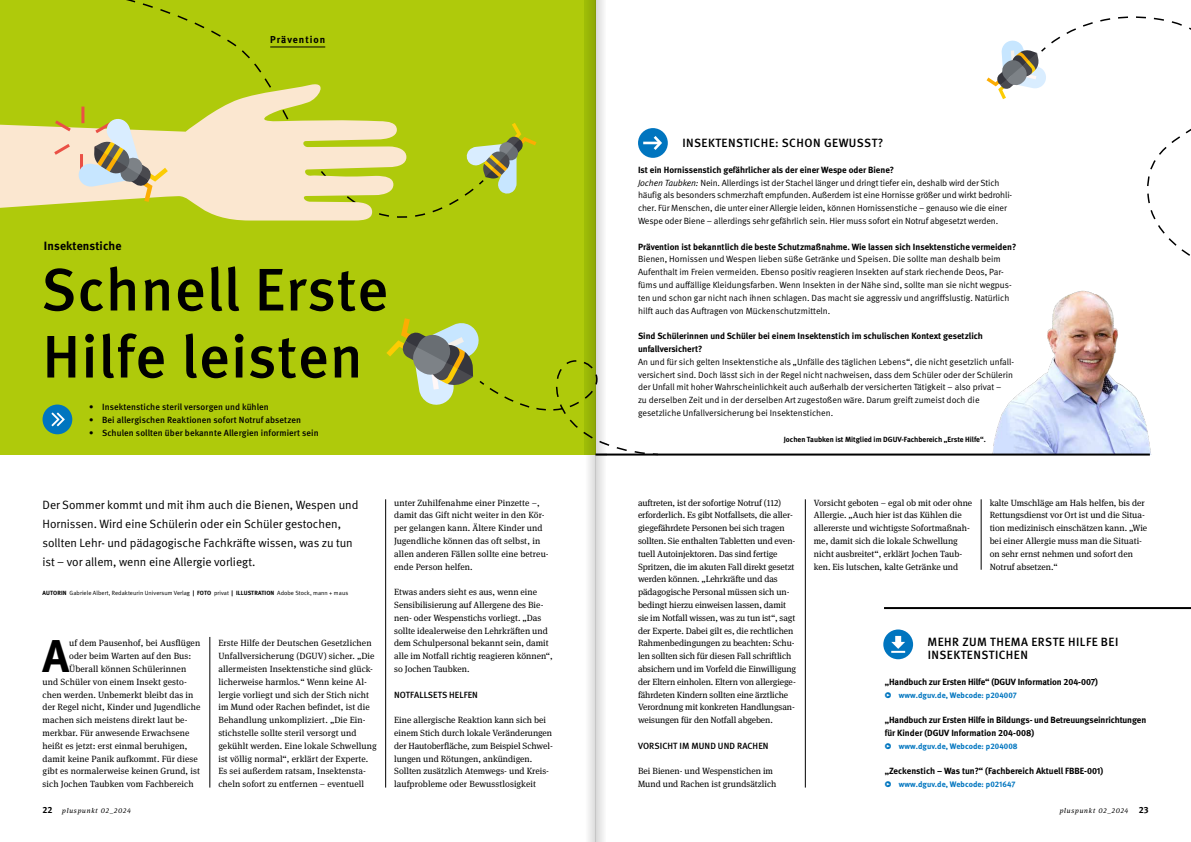
<style>
.page{position:relative;width:1191px;height:842px;background:#fff}
.page>*{position:absolute;margin:0;border:0;box-sizing:border-box;transform-origin:0 0}
.t1{font:500 60px/67px "DGUV Meta";letter-spacing:.02em;color:#000}
.t2{font:700 45.8px "DGUV Meta";color:#000}
.t3{font:12px/19.2px "DGUV Meta";color:#000}
.t4{font:500 12px/12.8px "DGUV Meta";letter-spacing:.04em;color:#000}
.t5{font:700 12px "DGUV Meta";letter-spacing:.01em;color:#000}
.t6{font:700 10px "DGUV Meta";letter-spacing:.1em;color:#000}
.t7{font:9px/12.8px "DGUV Meta Serif";color:#000}
.t8{font:9px/12.8px "DGUV Meta";letter-spacing:-.005em;color:#000}
.t9{font:700 9px/12.8px "DGUV Meta";letter-spacing:-.005em;color:#000}
.t10{font:500 9px "DGUV Meta";letter-spacing:.01em;color:#000}
.t11{font:700 8px "DGUV Meta";letter-spacing:.01em;color:#0075bf}
.t12{font:700 7.5px "DGUV Meta";color:#000}
.t13{font:italic 7px "DGUV Meta Serif";letter-spacing:.11em;color:#000}
.t14{font:6.1px "DGUV Meta";letter-spacing:.01em;color:#000}
.s1{font-weight:700}
.s2{font-style:italic}
.s3{font-family:"DGUV Meta";font-weight:700;font-style:normal;font-size:9px}
</style>
<div class="page">
<div style="left:0;top:0;width:595px;height:454px;background:#afca0b"></div>
<img style="left:980px;top:290px;width:171px;height:164px">
<div style="left:43px;top:404px;width:29px;height:30px;background:#0075bf;border-radius:50%"></div>
<svg style="left:51px;top:413px;width:14px;height:13px"></svg>
<hr style="left:805px;top:499px;width:1px;height:288px;background:#000">
<hr style="left:385px;top:499px;width:1px;height:288px;background:#000">
<hr style="left:981px;top:499px;width:1px;height:71px;background:#000">
<hr style="left:210px;top:637px;width:1px;height:150px;background:#000">
<hr style="left:595px;top:454px;width:554px;height:2px;background:#000">
<div style="left:638px;top:128px;width:30px;height:30px;background:#0075bf;border-radius:50%"></div>
<svg style="left:643px;top:136px;width:19px;height:14px"></svg>
<svg style="left:386px;top:318px;width:273px;height:138px"></svg>
<svg style="left:406px;top:123px;width:130px;height:95px"></svg>
<svg style="left:126px;top:0;width:358px;height:205px"></svg>
<svg style="left:0;top:81px;width:406px;height:140px;fill:#fbe7d0"></svg>
<svg style="left:51px;top:104px;width:117px;height:98px"></svg>
<svg style="left:986px;top:16px;width:205px;height:240px"></svg>
<hr style="left:884px;top:607px;width:307px;height:2px;background:#000">
<div style="left:883px;top:629px;width:30px;height:30px;background:#0075bf;border-radius:50%"></div>
<svg style="left:891px;top:636px;width:14px;height:17px"></svg>
<hr style="left:270px;top:47px;width:55px;height:1px;background:#000">
<svg style="left:585px;top:0;width:10px;height:842px"></svg>
<svg style="left:595px;top:0;width:11px;height:842px;fill:#e9e9e9"></svg>
<p class="t6" style="left:270px;top:34px;width:57px">Prävention</p>
<h3 class="t5" style="left:44px;top:238px;width:79px">Insektenstiche</h3>
<h1 class="t1" style="left:41px;top:258px;width:348px">Schnell Erste<br>Hilfe leisten</h1>
<p class="t10" style="left:89px;top:402px;width:181px">• Insektenstiche steril versorgen und kühlen</p>
<p class="t10" style="left:89px;top:414px;width:213px">• Bei allergischen Reaktionen sofort Notruf absetzen</p>
<p class="t10" style="left:89px;top:427px;width:231px">• Schulen sollten über bekannte Allergien informiert sein</p>
<h3 class="t3" style="left:43px;top:495px;width:317px">Der Sommer kommt und mit ihm auch die Bienen, Wespen und Hornissen. Wird eine Schülerin oder ein Schüler gestochen, sollten Lehr- und pädagogische Fachkräfte wissen, was zu tun ist – vor allem, wenn eine Allergie vorliegt.</h3>
<p class="t14" style="left:43px;top:590px;width:307px"><span class="s1">AUTORIN</span> Gabriele Albert, Redakteurin Universum Verlag <span class="s1">| FOTO</span> privat <span class="s1">| ILLUSTRATION</span> Adobe Stock, mann + maus</p>
<h2 class="t2" style="left:43px;top:629px;width:28px">A</h2>
<p class="t7" style="left:69px;top:637px;width:133px">uf dem Pausenhof, bei Ausflügen</p>
<p class="t7" style="left:69px;top:650px;width:124px">oder beim Warten auf den Bus:</p>
<p class="t7" style="left:69px;top:663px;width:119px">Überall können Schülerinnen</p>
<p class="t7" style="left:43px;top:675px;width:146px">und Schüler von einem Insekt gesto-</p>
<p class="t7" style="left:43px;top:688px;width:152px">chen werden. Unbemerkt bleibt das in</p>
<p class="t7" style="left:43px;top:701px;width:159px">der Regel nicht, Kinder und Jugendliche</p>
<p class="t7" style="left:43px;top:714px;width:147px">machen sich meistens direkt laut be-</p>
<p class="t7" style="left:43px;top:727px;width:149px">merkbar. Für anwesende Erwachsene</p>
<p class="t7" style="left:43px;top:739px;width:146px">heißt es jetzt: erst einmal beruhigen,</p>
<p class="t7" style="left:43px;top:752px;width:157px">damit keine Panik aufkommt. Für diese</p>
<p class="t7" style="left:43px;top:765px;width:159px">gibt es normalerweise keinen Grund, ist</p>
<p class="t7" style="left:43px;top:778px;width:153px">sich Jochen Taubken vom Fachbereich</p>
<p class="t7" style="left:218px;top:637px;width:160px">Erste Hilfe der Deutschen Gesetzlichen Unfallversicherung (DGUV) sicher. „Die allermeisten Insektenstiche sind glück&shy;licherweise harmlos.“ Wenn keine Al&shy;lergie vorliegt und sich der Stich nicht im Mund oder Rachen befindet, ist die Behandlung unkompliziert. „Die Ein&shy;stichstelle sollte steril versorgt und gekühlt werden. Eine lokale Schwellung ist völlig normal“, erklärt der Experte.<br>Es sei außerdem ratsam, Insektensta&shy;cheln sofort zu entfernen – eventuell</p>
<p class="t7" style="left:394px;top:496px;width:156px">unter Zuhilfenahme einer Pinzette –, damit das Gift nicht weiter in den Kör&shy;per gelangen kann. Ältere Kinder und Jugendliche können das oft selbst, in allen anderen Fällen sollte eine betreu&shy;ende Person helfen.</p>
<p class="t7" style="left:394px;top:586px;width:160px">Etwas anders sieht es aus, wenn eine Sensibilisierung auf Allergene des Bie&shy;nen- oder Wespenstichs vorliegt. „Das sollte idealerweise den Lehrkräften und dem Schulpersonal bekannt sein, damit alle im Notfall richtig reagieren können“, so Jochen Taubken.</p>
<p class="t10" style="left:394px;top:689px;width:85px">NOTFALLSETS HELFEN</p>
<p class="t7" style="left:394px;top:714px;width:160px">Eine allergische Reaktion kann sich bei einem Stich durch lokale Veränderungen der Hautoberfläche, zum Beispiel Schwel&shy;lungen und Rötungen, ankündigen.<br>Sollten zusätzlich Atemwegs- und Kreis&shy;laufprobleme oder Bewusstlosigkeit</p>
<h3 class="t4" style="left:682px;top:137px;width:202px">INSEKTENSTICHE: SCHON GEWUSST?</h3>
<p class="t8" style="left:638px;top:163px;width:376px"><span class="s1">Ist ein Hornissenstich gefährlicher als der einer Wespe oder Biene?<br></span><span class="s2">Jochen Taubken:</span> Nein. Allerdings ist der Stachel länger und dringt tiefer ein, deshalb wird der Stich häufig als besonders schmerzhaft empfunden. Außerdem ist eine Hornisse größer und wirkt bedrohli&shy;cher. Für Menschen, die unter einer Allergie leiden, können Hornissenstiche – genauso wie die einer Wespe oder Biene – allerdings sehr gefährlich sein. Hier muss sofort ein Notruf abgesetzt werden.</p>
<p class="t9" style="left:638px;top:240px;width:380px">Prävention ist bekanntlich die beste Schutzmaßnahme. Wie lassen sich Insektenstiche vermeiden?</p>
<p class="t8" style="left:638px;top:253px;width:375px">Bienen, Hornissen und Wespen lieben süße Getränke und Speisen. Die sollte man deshalb beim Aufenthalt im Freien vermeiden. Ebenso positiv reagieren Insekten auf stark riechende Deos, Par&shy;füms und auffällige Kleidungsfarben. Wenn Insekten in der Nähe sind, sollte man sie nicht wegpus&shy;ten und schon gar nicht nach ihnen schlagen. Das macht sie aggressiv und angriffslustig. Natürlich hilft auch das Auftragen von Mückenschutzmitteln.</p>
<p class="t9" style="left:638px;top:330px;width:346px">Sind Schülerinnen und Schüler bei einem Insektenstich im schulischen Kontext gesetzlich unfallversichert?</p>
<p class="t8" style="left:638px;top:355px;width:377px">An und für sich gelten Insektenstiche als „Unfälle des täglichen Lebens“, die nicht gesetzlich unfall&shy;versichert sind. Doch lässt sich in der Regel nicht nachweisen, dass dem Schüler oder der Schülerin der Unfall mit hoher Wahrscheinlichkeit auch außerhalb der versicherten Tätigkeit – also privat –<br>zu derselben Zeit und in der derselben Art zugestoßen wäre. Darum greift zumeist doch die gesetzliche Unfallversicherung bei Insektenstichen.</p>
<p class="t12" style="left:784px;top:435px;width:203px">Jochen Taubken ist Mitglied im DGUV-Fachbereich „Erste Hilfe“.</p>
<p class="t7" style="left:638px;top:496px;width:160px">auftreten, ist der sofortige Notruf (112) erforderlich. Es gibt Notfallsets, die aller&shy;giegefährdete Personen bei sich tragen sollten. Sie enthalten Tabletten und even&shy;tuell Autoinjektoren. Das sind fertige Spritzen, die im akuten Fall direkt gesetzt werden können. „Lehrkräfte und das pädagogische Personal müssen sich un&shy;bedingt hierzu einweisen lassen, damit sie im Notfall wissen, was zu tun ist“, sagt der Experte. Dabei gilt es, die rechtlichen Rahmenbedingungen zu beachten: Schu&shy;len sollten sich für diesen Fall schriftlich absichern und im Vorfeld die Einwilligung der Eltern einholen. Eltern von allergiege&shy;fährdeten Kindern sollten eine ärztliche Verordnung mit konkreten Handlungsan&shy;weisungen für den Notfall abgeben.</p>
<p class="t10" style="left:638px;top:740px;width:132px">VORSICHT IM MUND UND RACHEN</p>
<p class="t7" style="left:638px;top:765px;width:140px">Bei Bienen- und Wespenstichen im<br>Mund und Rachen ist grundsätzlich</p>
<p class="t7" style="left:814px;top:496px;width:160px">Vorsicht geboten – egal ob mit oder ohne Allergie. „Auch hier ist das Kühlen die allererste und wichtigste Sofortmaßnah&shy;me, damit sich die lokale Schwellung nicht ausbreitet“, erklärt Jochen Taub&shy;ken. Eis lutschen, kalte Getränke und</p>
<p class="t7" style="left:989px;top:496px;width:159px">kalte Umschläge am Hals helfen, bis der Rettungsdienst vor Ort ist und die Situa&shy;tion medizinisch einschätzen kann. „Wie bei einer Allergie muss man die Situati&shy;on sehr ernst nehmen und sofort den Notruf absetzen.“</p>
<h3 class="t4" style="left:927px;top:636px;width:192px">MEHR ZUM THEMA ERSTE HILFE BEI<br>INSEKTENSTICHEN</h3>
<p class="t9" style="left:884px;top:676px;width:215px">„Handbuch zur Ersten Hilfe“ (DGUV Information 204-007)</p>
<p class="t11" style="left:884px;top:690px;width:134px">• www.dguv.de, Webcode: p204007</p>
<p class="t9" style="left:884px;top:714px;width:263px">„Handbuch zur Ersten Hilfe in Bildungs- und Betreuungseinrichtungen für Kinder (DGUV Information 204-008)</p>
<p class="t11" style="left:884px;top:741px;width:134px">• www.dguv.de, Webcode: p204008</p>
<p class="t9" style="left:884px;top:765px;width:220px">„Zeckenstich – Was tun?“ (Fachbereich Aktuell FBBE-001)</p>
<p class="t11" style="left:884px;top:780px;width:132px">• www.dguv.de, Webcode: p021647</p>
<p class="t13" style="left:43px;top:806px;width:90px"><span class="s3">22</span> pluspunkt 02_2024</p>
<p class="t13" style="left:1059px;top:806px;width:90px">pluspunkt 02_2024 <span class="s3">23</span></p>
</div>
